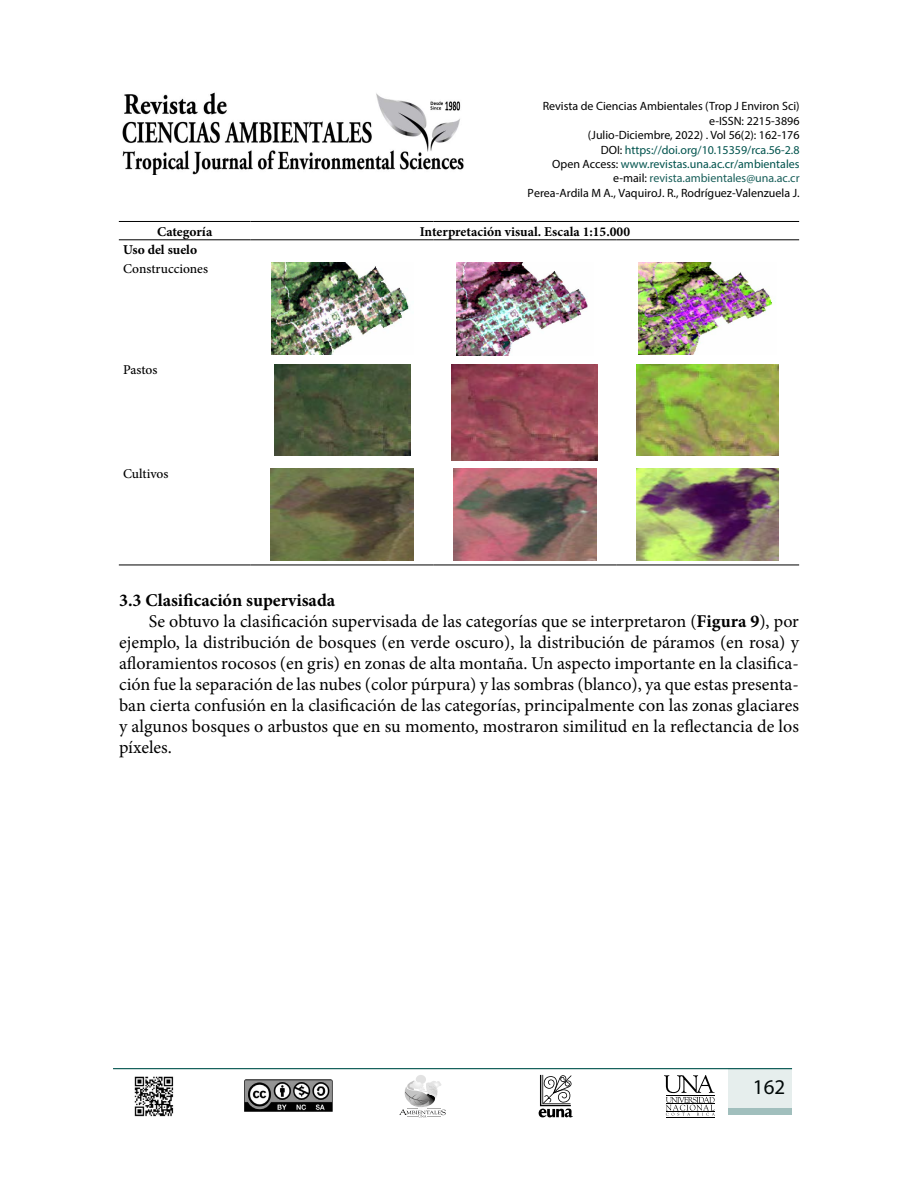
<style>
.page{position:relative;width:918px;height:1188px;background:#fff}
.page>*{position:absolute;margin:0;border:0;box-sizing:border-box;transform-origin:0 0}
.t1{font:21px "Myriad Pro";color:#000}
.t2{font:18px "Minion Pro";color:#000}
.t3{font:700 18px "Minion Pro";color:#000}
.t4{font:700 13.5px "Minion Pro";color:#000}
.t5{font:500 13.5px "Minion Pro";letter-spacing:-.005em;color:#000}
.t6{font:12px/14.4px "Myriad Pro";color:#000;text-align:right}
.s1{color:#00534d}
.s2{color:#195f5a}
.s3{font-weight:700}
</style>
<div class="page">
<svg style="left:539px;top:1075px;width:34px;height:42px"></svg>
<div style="left:416px;top:1075px;width:10px;height:9px;background:#e2e2e2;border-radius:50%"></div>
<svg style="left:399px;top:1081px;width:47px;height:36px"></svg>
<hr style="left:666px;top:1117px;width:48px;height:1px;background:#000">
<svg style="left:664px;top:1075px;width:51px;height:41px"></svg>
<hr style="left:113px;top:1068px;width:679px;height:1px;background:#00534d">
<div style="left:729px;top:1068px;width:63px;height:46px;background:#e6eeed"></div>
<div style="left:729px;top:1108px;width:63px;height:6px;background:#a1bfbd"></div>
<img style="left:244px;top:1080px;width:89px;height:31px">
<img style="left:134px;top:1076px;width:40px;height:41px">
<img style="left:122px;top:92px;width:342px;height:83px">
<hr style="left:119px;top:221px;width:132px;height:1px;background:#000">
<hr style="left:251px;top:221px;width:182px;height:1px;background:#000">
<hr style="left:433px;top:221px;width:183px;height:1px;background:#000">
<hr style="left:616px;top:221px;width:183px;height:1px;background:#000">
<hr style="left:119px;top:239px;width:132px;height:1px;background:#000">
<hr style="left:251px;top:239px;width:182px;height:1px;background:#000">
<hr style="left:433px;top:239px;width:183px;height:1px;background:#000">
<hr style="left:616px;top:239px;width:183px;height:1px;background:#000">
<hr style="left:119px;top:565px;width:132px;height:1px;background:#000">
<hr style="left:251px;top:565px;width:182px;height:1px;background:#000">
<hr style="left:433px;top:565px;width:183px;height:1px;background:#000">
<hr style="left:616px;top:565px;width:183px;height:1px;background:#000">
<img style="left:271px;top:263px;width:138px;height:92px">
<img style="left:456px;top:263px;width:132px;height:93px">
<img style="left:639px;top:263px;width:134px;height:92px">
<img style="left:274px;top:364px;width:136px;height:91px">
<img style="left:452px;top:364px;width:146px;height:96px">
<img style="left:637px;top:364px;width:142px;height:91px">
<img style="left:271px;top:469px;width:143px;height:92px">
<img style="left:453px;top:469px;width:143px;height:92px">
<img style="left:637px;top:469px;width:142px;height:92px">
<p class="t6" style="left:528px;top:99px;width:273px">Revista de Ciencias Ambientales (Trop J Environ Sci) e-ISSN: 2215-3896<br>(Julio-Diciembre, 2022) . Vol 56(2): 162-176<br>DOI: <span class="s1">https://doi.org/10.15359/rca.56-2.8<br></span>Open Access: <span class="s1">www.revistas.una.ac.cr/ambientales </span>e-mail: <span class="s2">revista.ambientales@una.ac.cr<br></span>Perea-Ardila M A., VaquiroJ. R., Rodríguez-Valenzuela J.</p>
<p class="t4" style="left:157px;top:222px;width:57px">Categoría</p>
<p class="t4" style="left:420px;top:222px;width:212px">Interpretación visual. Escala 1:15.000</p>
<p class="t4" style="left:123px;top:240px;width:76px">Uso del suelo</p>
<p class="t5" style="left:123px;top:259px;width:86px">Construcciones</p>
<p class="t5" style="left:123px;top:361px;width:36px">Pastos</p>
<p class="t5" style="left:123px;top:465px;width:47px">Cultivos</p>
<p class="t3" style="left:119px;top:588px;width:218px">3.3 Clasificación supervisada</p>
<p class="t2" style="left:149px;top:610px;width:652px">Se obtuvo la clasificación supervisada de las categorías que se interpretaron (<span class="s3">Figura 9</span>), por</p>
<p class="t2" style="left:119px;top:631px;width:681px">ejemplo, la distribución de bosques (en verde oscuro), la distribución de páramos (en rosa) y</p>
<p class="t2" style="left:119px;top:652px;width:681px">afloramientos rocosos (en gris) en zonas de alta montaña. Un aspecto importante en la clasifica-</p>
<p class="t2" style="left:119px;top:673px;width:681px">ción fue la separación de las nubes (color púrpura) y las sombras (blanco), ya que estas presenta-</p>
<p class="t2" style="left:119px;top:694px;width:681px">ban cierta confusión en la clasificación de las categorías, principalmente con las zonas glaciares</p>
<p class="t2" style="left:119px;top:715px;width:681px">y algunos bosques o arbustos que en su momento, mostraron similitud en la reflectancia de los</p>
<p class="t2" style="left:119px;top:736px;width:54px">píxeles.</p>
<p class="t1" style="left:753px;top:1074px;width:34px">162</p>
</div>
